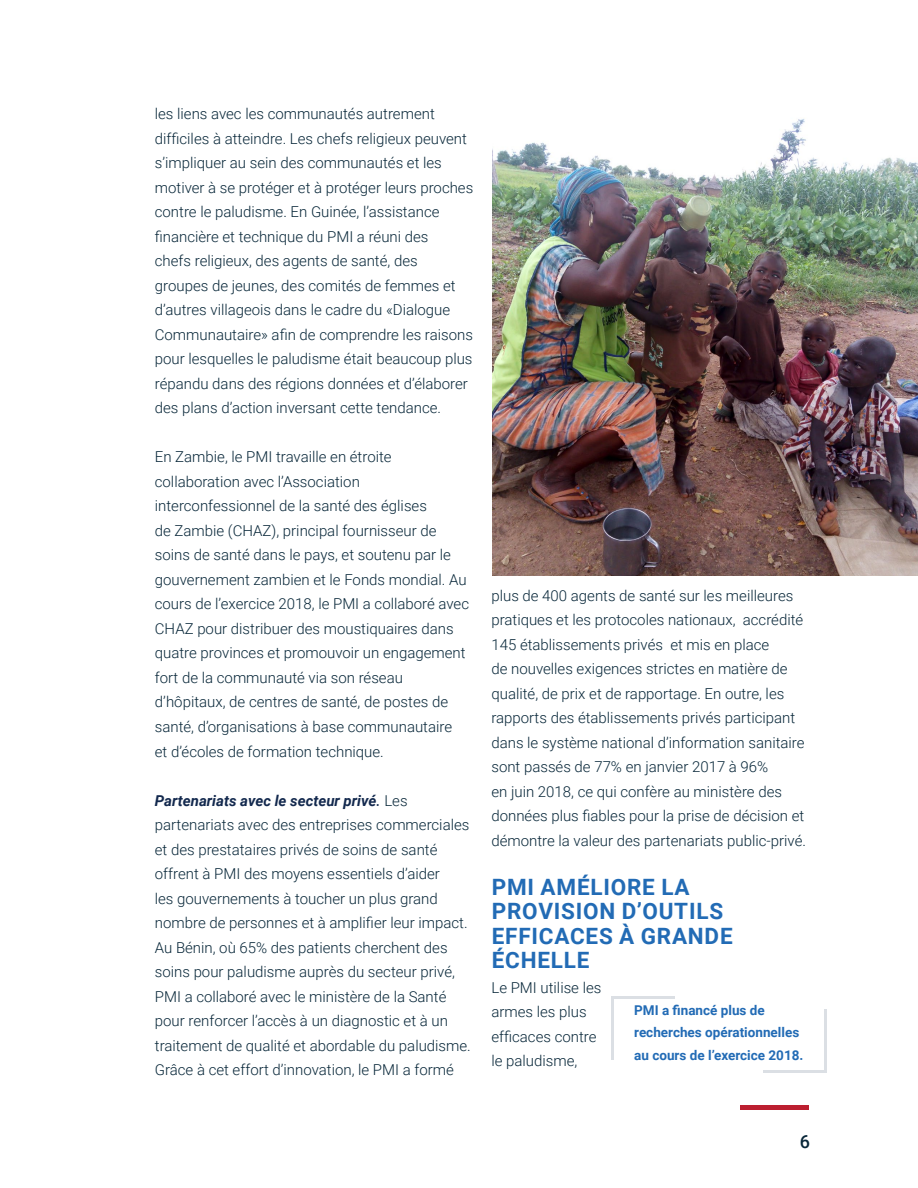
<style>
.page{position:relative;width:918px;height:1188px;background:#fff}
.page>*{position:absolute;margin:0;border:0;box-sizing:border-box;transform-origin:0 0}
.t1{font:700 22.5px/24.5px "Roboto";letter-spacing:.035em;color:#226bb5}
.t2{font:500 18px "Roboto";color:#082739}
.t3{font:300 15px/24.5px "Roboto";color:#082739}
.t4{font:700 13.5px/22.5px "Roboto";color:#226bb5}
.s1{font-weight:700;font-style:italic;color:#13294e}
.s2{font-weight:500;font-style:italic;color:#13294e}
</style>
<div class="page">
<div style="left:741px;top:1105px;width:68px;height:5px;background:#bc1f30"></div>
<img style="left:493px;top:119px;width:425px;height:456px">
<hr style="left:611px;top:996px;width:3px;height:64px;background:#13294e">
<hr style="left:611px;top:996px;width:64px;height:2px;background:#13294e">
<hr style="left:824px;top:1009px;width:2px;height:64px;background:#13294e">
<hr style="left:763px;top:1070px;width:63px;height:3px;background:#13294e">
<p class="t3" style="left:155px;top:101px;width:320px">les liens avec les communautés autrement difficiles à atteindre. Les chefs religieux peuvent s’impliquer au sein des communautés et les motiver à se protéger et à protéger leurs proches contre le paludisme. En Guinée, l’assistance financière et technique du PMI a réuni des<br>chefs religieux, des agents de santé, des groupes de jeunes, des comités de femmes et d’autres villageois dans le cadre du «Dialogue Communautaire» afin de comprendre les raisons pour lesquelles le paludisme était beaucoup plus répandu dans des régions données et d’élaborer des plans d’action inversant cette tendance.</p>
<p class="t3" style="left:155px;top:444px;width:316px">En Zambie, le PMI travaille en étroite collaboration avec l’Association interconfessionnel de la santé des églises<br>de Zambie (CHAZ), principal fournisseur de soins de santé dans le pays, et soutenu par le gouvernement zambien et le Fonds mondial. Au cours de l’exercice 2018, le PMI a collaboré avec CHAZ pour distribuer des moustiquaires dans quatre provinces et promouvoir un engagement fort de la communauté via son réseau d’hôpitaux, de centres de santé, de postes de santé, d’organisations à base communautaire<br>et d’écoles de formation technique.</p>
<p class="t3" style="left:155px;top:787px;width:318px"><span class="s1">Partenariats avec le secteur privé</span><span class="s2">.</span> Les partenariats avec des entreprises commerciales et des prestataires privés de soins de santé offrent à PMI des moyens essentiels d’aider<br>les gouvernements à toucher un plus grand nombre de personnes et à amplifier leur impact.<br>Au Bénin, où 65% des patients cherchent des soins pour paludisme auprès du secteur privé, PMI a collaboré avec le ministère de la Santé pour renforcer l’accès à un diagnostic et à un traitement de qualité et abordable du paludisme.<br>Grâce à cet effort d’innovation, le PMI a formé</p>
<p class="t3" style="left:491px;top:583px;width:316px">plus de 400 agents de santé sur les meilleures pratiques et les protocoles nationaux, accrédité 145 établissements privés et mis en place<br>de nouvelles exigences strictes en matière de qualité, de prix et de rapportage. En outre, les rapports des établissements privés participant dans le système national d’information sanitaire sont passés de 77% en janvier 2017 à 96%<br>en juin 2018, ce qui confère au ministère des données plus fiables pour la prise de décision et démontre la valeur des partenariats public-privé.</p>
<h1 class="t1" style="left:492px;top:874px;width:242px">PMI AMÉLIORE LA<br>PROVISION D’OUTILS<br>EFFICACES À GRANDE<br>ÉCHELLE</h1>
<p class="t3" style="left:491px;top:975px;width:111px">Le PMI utilise les armes les plus efficaces contre le paludisme,</p>
<p class="t4" style="left:634px;top:998px;width:171px">PMI a financé plus de recherches opérationnelles au cours de l’exercice 2018.</p>
<p class="t2" style="left:800px;top:1129px;width:12px">6</p>
</div>
